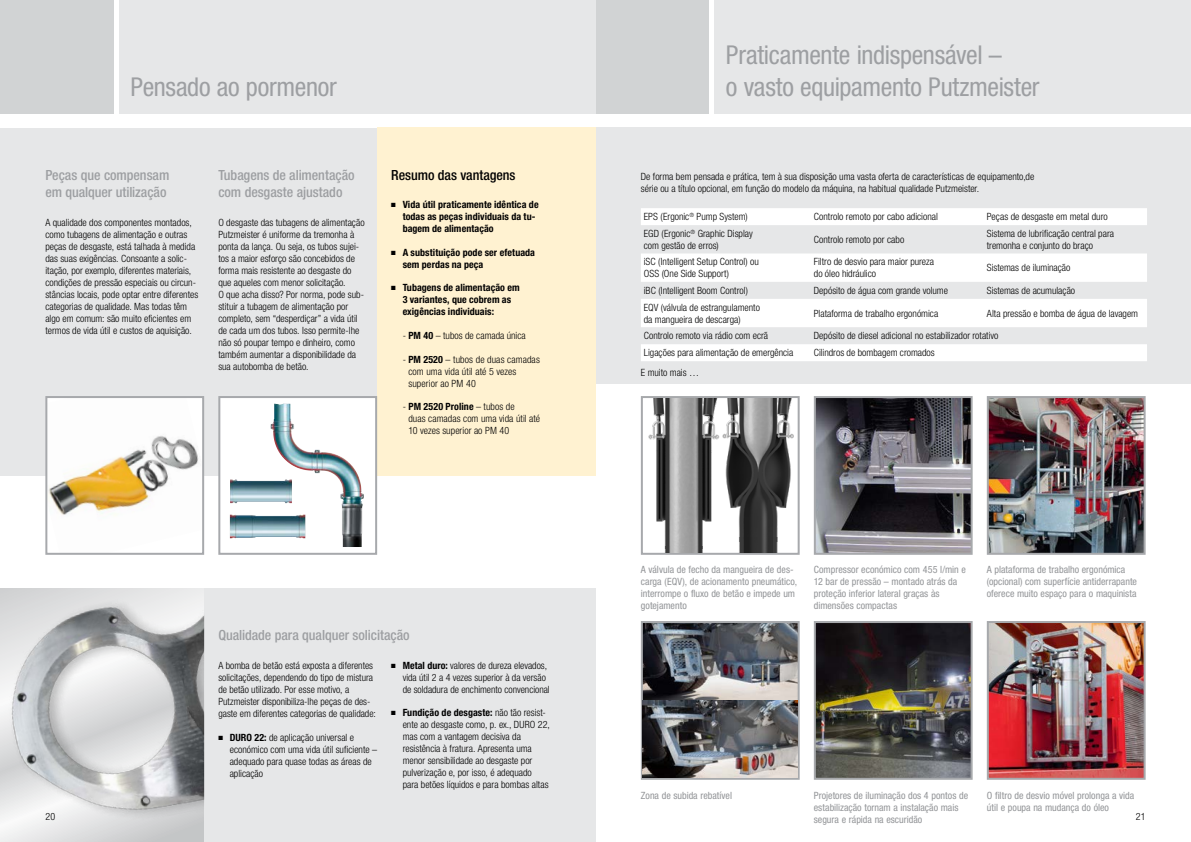
<style>
.page{position:relative;width:1191px;height:842px;background:#fff}
.page>*{position:absolute;margin:0;border:0;box-sizing:border-box;transform-origin:0 0}
.t1{font:condensed 26px "Helvetica Neue LT Pro";letter-spacing:-.01em;color:#9d9fa2}
.t2{font:500 condensed 14px/17.5px "Helvetica Neue LT Pro";letter-spacing:-.005em;color:#9d9fa2}
.t3{font:500 condensed 14px "Helvetica Neue LT Pro";letter-spacing:-.005em;color:#000}
.t4{font:300 condensed 10px/12px "Helvetica Neue LT Pro";color:#000}
.t5{font:condensed 10px/12px "Helvetica Neue LT Pro";color:#939598}
.t6{font:700 condensed 10px/12px "Helvetica Neue LT Pro";letter-spacing:.005em;color:#000}
.s1{font-weight:700}
</style>
<div class="page">
<div style="left:714px;top:0;width:477px;height:113px;background:#e6e7e8"></div>
<div style="left:587px;top:0;width:122px;height:113px;background:#d1d3d4"></div>
<div style="left:119px;top:0;width:476px;height:113px;background:#e6e7e8"></div>
<div style="left:0;top:0;width:113px;height:113px;background:#d1d3d4"></div>
<div style="left:595px;top:128px;width:596px;height:256px;background:#e6e7e8"></div>
<div style="left:0;top:128px;width:595px;height:347px;background:#e6e7e8"></div>
<div style="left:204px;top:588px;width:391px;height:254px;background:#e6e7e8"></div>
<img style="left:48px;top:399px;width:153px;height:116px">
<div style="left:45px;top:396px;width:159px;height:159px;border:2px solid #a7a9ac"></div>
<div style="left:377px;top:128px;width:218px;height:348px;background:#fff2d1"></div>
<svg style="left:221px;top:399px;width:153px;height:148px;fill:#fff"></svg>
<img style="left:271px;top:403px;width:13px;height:37px">
<div style="left:218px;top:396px;width:159px;height:159px;border:2px solid #a7a9ac"></div>
<img style="left:230px;top:479px;width:62px;height:24px">
<img style="left:230px;top:514px;width:75px;height:24px">
<img style="left:817px;top:399px;width:152px;height:153px">
<div style="left:814px;top:396px;width:158px;height:159px;border:2px solid #a7a9ac"></div>
<img style="left:989px;top:399px;width:153px;height:153px">
<div style="left:986px;top:396px;width:159px;height:159px;border:2px solid #a7a9ac"></div>
<div style="left:641px;top:396px;width:158px;height:159px;background:#fff;border:2px solid #a7a9ac"></div>
<img style="left:989px;top:624px;width:153px;height:153px">
<div style="left:986px;top:621px;width:159px;height:159px;border:2px solid #a7a9ac"></div>
<img style="left:817px;top:624px;width:152px;height:153px">
<div style="left:814px;top:621px;width:158px;height:159px;border:2px solid #a7a9ac"></div>
<img style="left:644px;top:624px;width:152px;height:76px">
<div style="left:641px;top:621px;width:158px;height:159px;border:2px solid #a7a9ac"></div>
<img style="left:0;top:588px;width:204px;height:254px">
<img style="left:643px;top:700px;width:154px;height:78px">
<img style="left:647px;top:398px;width:74px;height:148px">
<img style="left:647px;top:546px;width:74px;height:7px">
<img style="left:721px;top:398px;width:79px;height:140px">
<img style="left:721px;top:538px;width:79px;height:15px">
<svg style="left:641px;top:208px;width:506px;height:153px;fill:#fff"></svg>
<h1 class="t1" style="left:726px;top:39px;width:277px">Praticamente indispensável –</h1>
<h1 class="t1" style="left:130px;top:72px;width:208px">Pensado ao pormenor</h1>
<h1 class="t1" style="left:726px;top:72px;width:315px">o vasto equipamento Putzmeister</h1>
<h2 class="t2" style="left:45px;top:166px;width:126px">Peças que compensam em qualquer utilização</h2>
<p class="t4" style="left:45px;top:216px;width:154px">A qualidade dos componentes montados, como tubagens de alimentação e outras peças de desgaste, está talhada à medida das suas exigências. Consoante a solic&shy;itação, por exemplo, diferentes materiais, condições de pressão especiais ou circun&shy;stâncias locais, pode optar entre diferentes categorias de qualidade. Mas todas têm algo em comum: são muito eficientes em termos de vida útil e custos de aquisição.</p>
<h2 class="t2" style="left:218px;top:166px;width:138px">Tubagens de alimentação com desgaste ajustado</h2>
<p class="t4" style="left:218px;top:216px;width:148px">O desgaste das tubagens de alimentação Putzmeister é uniforme da tremonha à ponta da lança. Ou seja, os tubos sujei&shy;tos a maior esforço são concebidos de forma mais resistente ao desgaste do que aqueles com menor solicitação.<br>O que acha disso? Por norma, pode sub&shy;stituir a tubagem de alimentação por completo, sem “desperdiçar” a vida útil de cada um dos tubos. Isso permite-lhe não só poupar tempo e dinheiro, como também aumentar a disponibilidade da sua autobomba de betão.</p>
<h2 class="t3" style="left:391px;top:167px;width:126px">Resumo das vantagens</h2>
<p class="t6" style="left:403px;top:199px;width:137px;text-indent:-11px">■ Vida útil praticamente idêntica de todas as peças individuais da tu&shy;bagem de alimentação</p>
<p class="t6" style="left:403px;top:246px;width:134px;text-indent:-11px">■ A substituição pode ser efetuada sem perdas na peça</p>
<p class="t6" style="left:403px;top:281px;width:119px;text-indent:-11px">■ Tubagens de alimentação em<br>3 variantes, que cobrem as exigências individuais:</p>
<p class="t4" style="left:403px;top:329px;width:125px">- <span class="s1">PM 40</span> – tubos de camada única</p>
<p class="t4" style="left:408px;top:353px;width:133px;text-indent:-6px">- <span class="s1">PM 2520</span> – tubos de duas camadas com uma vida útil até 5 vezes superior ao PM 40</p>
<p class="t4" style="left:408px;top:401px;width:133px;text-indent:-17px">- <span class="s1">PM 2520 Proline</span> – tubos de<br>duas camadas com uma vida útil até<br>10 vezes superior ao PM 40</p>
<p class="t4" style="left:641px;top:170px;width:395px">De forma bem pensada e prática, tem à sua disposição uma vasta oferta de características de equipamento,de série ou a título opcional, em função do modelo da máquina, na habitual qualidade Putzmeister.</p>
<p class="t4" style="left:643px;top:211px;width:106px">EPS (Ergonic<sup>®</sup> Pump System)</p>
<p class="t4" style="left:814px;top:211px;width:125px">Controlo remoto por cabo adicional</p>
<p class="t4" style="left:986px;top:211px;width:122px">Peças de desgaste em metal duro</p>
<p class="t4" style="left:643px;top:227px;width:110px">EGD (Ergonic<sup>®</sup> Graphic Display com gestão de erros)</p>
<p class="t4" style="left:814px;top:233px;width:92px">Controlo remoto por cabo</p>
<p class="t4" style="left:986px;top:227px;width:129px">Sistema de lubrificação central para tremonha e conjunto do braço</p>
<p class="t4" style="left:643px;top:256px;width:117px">iSC (Intelligent Setup Control) ou<br>OSS (One Side Support)</p>
<p class="t4" style="left:814px;top:256px;width:122px">Filtro de desvio para maior pureza do óleo hidráulico</p>
<p class="t4" style="left:986px;top:262px;width:85px">Sistemas de iluminação</p>
<p class="t4" style="left:643px;top:284px;width:106px">iBC (Intelligent Boom Control)</p>
<p class="t4" style="left:814px;top:284px;width:136px">Depósito de água com grande volume</p>
<p class="t4" style="left:986px;top:284px;width:90px">Sistemas de acumulação</p>
<p class="t4" style="left:643px;top:301px;width:118px">EQV (válvula de estrangulamento da mangueira de descarga)</p>
<p class="t4" style="left:814px;top:307px;width:126px">Plataforma de trabalho ergonómica</p>
<p class="t4" style="left:986px;top:307px;width:153px">Alta pressão e bomba de água de lavagem</p>
<p class="t4" style="left:643px;top:330px;width:126px">Controlo remoto via rádio com ecrã</p>
<p class="t4" style="left:814px;top:330px;width:186px">Depósito de diesel adicional no estabilizador rotativo</p>
<p class="t4" style="left:643px;top:347px;width:151px">Ligações para alimentação de emergência</p>
<p class="t4" style="left:814px;top:347px;width:122px">Cilindros de bombagem cromados</p>
<p class="t4" style="left:641px;top:367px;width:60px">E muito mais …</p>
<p class="t5" style="left:641px;top:564px;width:158px">A válvula de fecho da mangueira de des&shy;carga (EQV), de acionamento pneumático, interrompe o fluxo de betão e impede um gotejamento</p>
<p class="t5" style="left:814px;top:564px;width:153px">Compressor económico com 455 l/min e<br>12 bar de pressão – montado atrás da proteção inferior lateral graças às dimensões compactas</p>
<p class="t5" style="left:986px;top:564px;width:152px">A plataforma de trabalho ergonómica (opcional) com superfície antiderrapante oferece muito espaço para o maquinista</p>
<h2 class="t2" style="left:218px;top:626px;width:193px">Qualidade para qualquer solicitação</h2>
<p class="t4" style="left:218px;top:659px;width:159px">A bomba de betão está exposta a diferentes solicitações, dependendo do tipo de mistura de betão utilizado. Por esse motivo, a Putzmeister disponibiliza-lhe peças de des&shy;gaste em diferentes categorias de qualidade:</p>
<p class="t4" style="left:230px;top:731px;width:149px;text-indent:-11px">■ <span class="s1">DURO 22:</span> de aplicação universal e económico com uma vida útil suficiente – adequado para quase todas as áreas de aplicação</p>
<p class="t4" style="left:403px;top:659px;width:149px;text-indent:-11px">■ <span class="s1">Metal duro:</span> valores de dureza elevados, vida útil 2 a 4 vezes superior à da versão de soldadura de enchimento convencional</p>
<p class="t4" style="left:403px;top:706px;width:149px;text-indent:-11px">■ <span class="s1">Fundição de desgaste:</span> não tão resist&shy;ente ao desgaste como, p. ex., DURO 22, mas com a vantagem decisiva da resistência à fratura. Apresenta uma menor sensibilidade ao desgaste por pulverização e, por isso, é adequado para betões líquidos e para bombas altas</p>
<p class="t5" style="left:641px;top:789px;width:93px">Zona de subida rebatível</p>
<p class="t5" style="left:814px;top:789px;width:156px">Projetores de iluminação dos 4 pontos de estabilização tornam a instalação mais segura e rápida na escuridão</p>
<p class="t5" style="left:986px;top:789px;width:149px">O filtro de desvio móvel prolonga a vida útil e poupa na mudança do óleo</p>
<p class="t4" style="left:45px;top:810px;width:11px">20</p>
<p class="t4" style="left:1135px;top:810px;width:11px">21</p>
</div>
